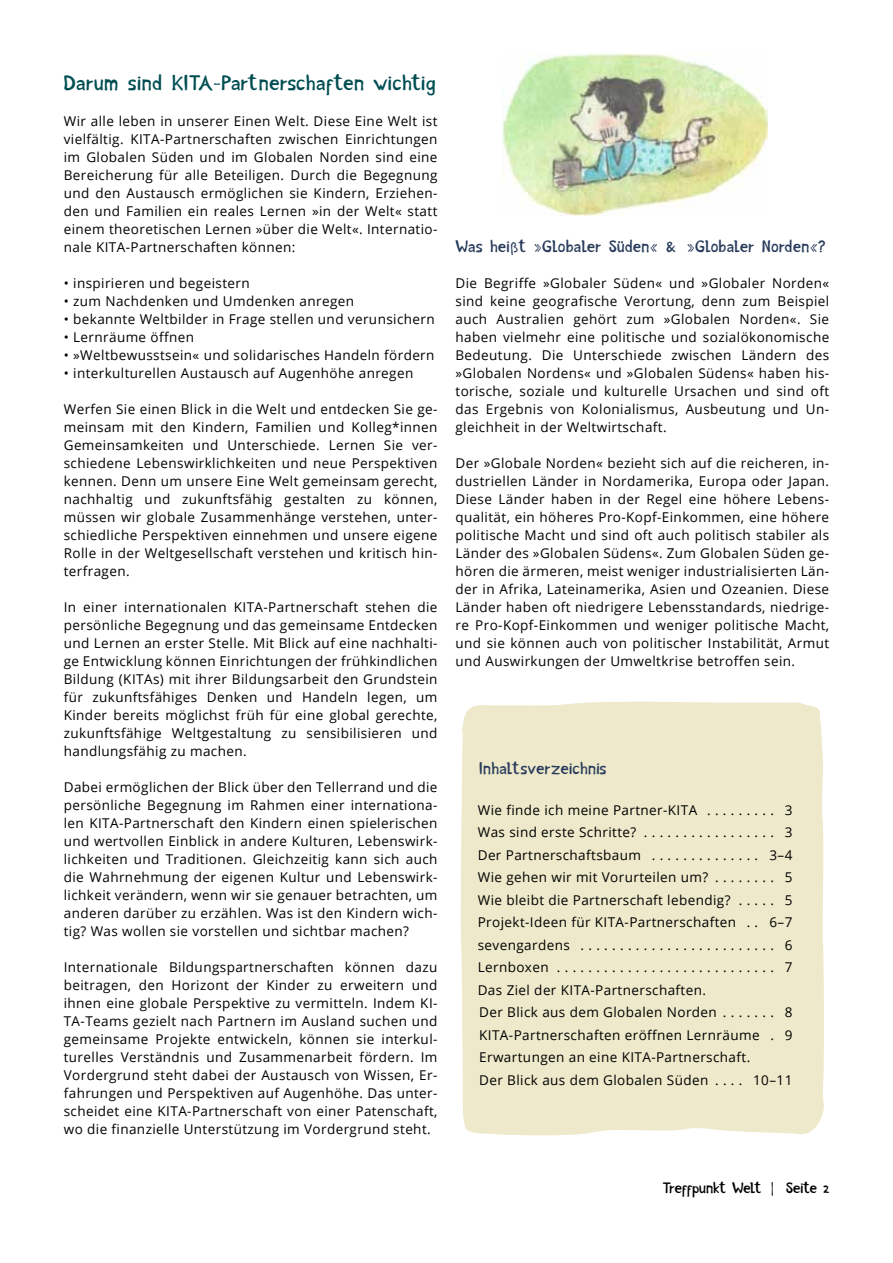
<style>
.page{position:relative;width:893px;height:1263px;background:#fff}
.page>*{position:absolute;margin:0;border:0;box-sizing:border-box;transform-origin:0 0}
.t1{font:21px "Intuitive";letter-spacing:.03em;color:#004e52}
.t2{font:16.5px "Intuitive";letter-spacing:.03em;color:#293c5c}
.t3{font:15px "Intuitive";letter-spacing:-.02em;color:#000}
.t4{font:13.5px/18px "Open Sans";letter-spacing:.03em;color:#000;text-align:justify}
</style>
<div class="page">
<div style="left:460px;top:701px;width:364px;height:435px;background:#ede9ca"></div>
<img style="left:503px;top:54px;width:265px;height:161px">
<h1 class="t1" style="left:64px;top:71px;width:373px">Darum sind KITA-Partnerschaften wichtig</h1>
<p class="t4" style="left:64px;top:112px;width:375px">Wir alle leben in unserer Einen Welt. Diese Eine Welt ist vielfältig. KITA-Partnerschaften zwischen Einrichtungen im Globalen Süden und im Globalen Norden sind eine Bereicherung für alle Beteiligen. Durch die Begegnung und den Austausch ermöglichen sie Kindern, Erziehen&shy;den und Familien ein reales Lernen »in der Welt« statt einem theoretischen Lernen »über die Welt«. Internatio&shy;nale KITA-Partnerschaften können:</p>
<p class="t4" style="left:64px;top:274px;width:187px">• inspirieren und begeistern</p>
<p class="t4" style="left:64px;top:292px;width:292px">• zum Nachdenken und Umdenken anregen</p>
<p class="t4" style="left:64px;top:310px;width:372px">• bekannte Weltbilder in Frage stellen und verunsichern</p>
<p class="t4" style="left:64px;top:328px;width:132px">• Lernräume öffnen</p>
<p class="t4" style="left:64px;top:346px;width:372px">• »Weltbewusstsein« und solidarisches Handeln fördern</p>
<p class="t4" style="left:64px;top:364px;width:351px">• interkulturellen Austausch auf Augenhöhe anregen</p>
<p class="t4" style="left:64px;top:400px;width:375px">Werfen Sie einen Blick in die Welt und entdecken Sie ge&shy;meinsam mit den Kindern, Familien und Kolleg*innen Gemeinsamkeiten und Unterschiede. Lernen Sie ver&shy;schiedene Lebenswirklichkeiten und neue Perspektiven kennen. Denn um unsere Eine Welt gemeinsam gerecht, nachhaltig und zukunftsfähig gestalten zu können, müssen wir globale Zusammenhänge verstehen, unter&shy;schiedliche Perspektiven einnehmen und unsere eigene Rolle in der Weltgesellschaft verstehen und kritisch hin&shy;terfragen.</p>
<p class="t4" style="left:64px;top:598px;width:375px">In einer internationalen KITA-Partnerschaft stehen die persönliche Begegnung und das gemeinsame Entdecken und Lernen an erster Stelle. Mit Blick auf eine nachhalti&shy;ge Entwicklung können Einrichtungen der frühkindlichen Bildung (KITAs) mit ihrer Bildungsarbeit den Grundstein für zukunftsfähiges Denken und Handeln legen, um Kinder bereits möglichst früh für eine global gerechte, zukunftsfähige Weltgestaltung zu sensibilisieren und handlungsfähig zu machen.</p>
<p class="t4" style="left:64px;top:778px;width:375px">Dabei ermöglichen der Blick über den Tellerrand und die persönliche Begegnung im Rahmen einer internationa&shy;len KITA-Partnerschaft den Kindern einen spielerischen und wertvollen Einblick in andere Kulturen, Lebenswirk&shy;lichkeiten und Traditionen. Gleichzeitig kann sich auch die Wahrnehmung der eigenen Kultur und Lebenswirk&shy;lichkeit verändern, wenn wir sie genauer betrachten, um anderen darüber zu erzählen. Was ist den Kindern wich&shy;tig? Was wollen sie vorstellen und sichtbar machen?</p>
<p class="t4" style="left:64px;top:958px;width:375px">Internationale Bildungspartnerschaften können dazu beitragen, den Horizont der Kinder zu erweitern und ihnen eine globale Perspektive zu vermitteln. Indem KI-TA-Teams gezielt nach Partnern im Ausland suchen und gemeinsame Projekte entwickeln, können sie interkul&shy;turelles Verständnis und Zusammenarbeit fördern. Im Vordergrund steht dabei der Austausch von Wissen, Er&shy;fahrungen und Perspektiven auf Augenhöhe. Das unter&shy;scheidet eine KITA-Partnerschaft von einer Patenschaft, wo die finanzielle Unterstützung im Vordergrund steht.</p>
<p class="t2" style="left:455px;top:237px;width:372px">Was heißt »Globaler Süden« &amp; »Globaler Norden«?</p>
<p class="t4" style="left:455px;top:274px;width:375px">Die Begriffe »Globaler Süden« und »Globaler Norden« sind keine geografische Verortung, denn zum Beispiel auch Australien gehört zum »Globalen Norden«. Sie haben vielmehr eine politische und sozialökonomische Bedeutung. Die Unterschiede zwischen Ländern des »Globalen Nordens« und »Globalen Südens« haben his&shy;torische, soziale und kulturelle Ursachen und sind oft das Ergebnis von Kolonialismus, Ausbeutung und Un&shy;gleichheit in der Weltwirtschaft.</p>
<p class="t4" style="left:455px;top:454px;width:375px">Der »Globale Norden« bezieht sich auf die reicheren, in&shy;dustriellen Länder in Nordamerika, Europa oder Japan.<br>Diese Länder haben in der Regel eine höhere Lebens&shy;qualität, ein höheres Pro-Kopf-Einkommen, eine höhere politische Macht und sind oft auch politisch stabiler als Länder des »Globalen Südens«. Zum Globalen Süden ge&shy;hören die ärmeren, meist weniger industrialisierten Län&shy;der in Afrika, Lateinamerika, Asien und Ozeanien. Diese Länder haben oft niedrigere Lebensstandards, niedrige&shy;re Pro-Kopf-Einkommen und weniger politische Macht, und sie können auch von politischer Instabilität, Armut und Auswirkungen der Umweltkrise betroffen sein.</p>
<p class="t2" style="left:479px;top:759px;width:129px">Inhaltsverzeichnis</p>
<p class="t4" style="left:478px;top:800px;width:231px">Wie finde ich meine Partner-KITA ..........</p>
<p class="t4" style="left:785px;top:800px;width:9px">3</p>
<p class="t4" style="left:478px;top:823px;width:167px">Was sind erste Schritte? ..................</p>
<p class="t4" style="left:785px;top:823px;width:9px">3</p>
<p class="t4" style="left:478px;top:845px;width:175px">Der Partnerschaftsbaum ...............</p>
<p class="t4" style="left:769px;top:845px;width:25px">3–4</p>
<p class="t4" style="left:478px;top:868px;width:240px">Wie gehen wir mit Vorurteilen um? .........</p>
<p class="t4" style="left:785px;top:868px;width:9px">5</p>
<p class="t4" style="left:478px;top:890px;width:262px">Wie bleibt die Partnerschaft lebendig? ......</p>
<p class="t4" style="left:785px;top:890px;width:9px">5</p>
<p class="t4" style="left:478px;top:913px;width:269px">Projekt-Ideen für KITA-Partnerschaften ...</p>
<p class="t4" style="left:769px;top:913px;width:25px">6–7</p>
<p class="t4" style="left:478px;top:935px;width:104px">sevengardens ..........................</p>
<p class="t4" style="left:785px;top:935px;width:9px">6</p>
<p class="t4" style="left:478px;top:958px;width:81px">Lernboxen .............................</p>
<p class="t4" style="left:785px;top:958px;width:9px">7</p>
<p class="t4" style="left:478px;top:978px;width:248px;line-height:22.5px">Das Ziel der KITA-Partnerschaften.<br>Der Blick aus dem Globalen Norden ........</p>
<p class="t4" style="left:479px;top:1001px;width:315px;line-height:22.5px;text-align:left;text-indent:305px">8<br>KITA-Partnerschaften eröffnen Lernräume .. 9<br>Erwartungen an eine KITA-Partnerschaft.<br>Der Blick aus dem Globalen Süden .....</p>
<p class="t4" style="left:753px;top:1070px;width:41px">10–11</p>
<p class="t3" style="left:663px;top:1179px;width:168px">Treffpunkt Welt | Seite 2</p>
</div>
